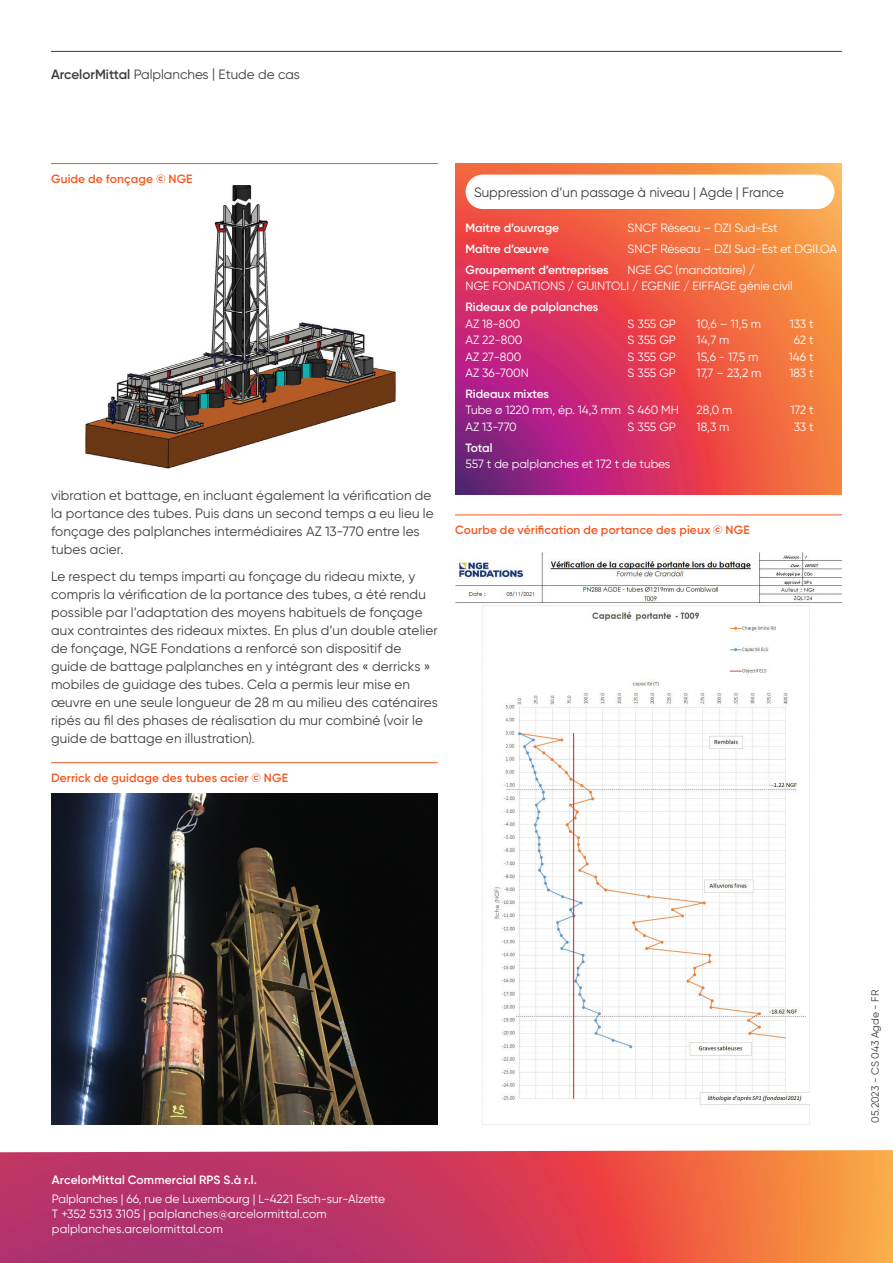
<style>
.page{position:relative;width:893px;height:1263px;background:#fff}
.page>*{position:absolute;margin:0;border:0;box-sizing:border-box;transform-origin:0 0}
.t1{font:13.5px/18px "Gilroy";letter-spacing:.01em;color:#3e3e3f}
.t2{font:12px/15px "Gilroy";letter-spacing:-.005em;color:#fff}
.t3{font:600 12px "Gilroy";letter-spacing:-.005em;color:#fff}
.t4{font:600 12px "Gilroy";letter-spacing:.01em;color:#f15921}
.t5{font:10.5px "Gilroy";letter-spacing:-.005em;color:#3e3e3f}
.s1{font-weight:600}
</style>
<div class="page">
<svg style="left:455px;top:163px;width:387px;height:331px;background:#df5153"></svg>
<div style="left:466px;top:175px;width:368px;height:34px;background:#fff;border-radius:17px"></div>
<img style="left:85px;top:186px;width:311px;height:283px">
<hr style="left:51px;top:163px;width:387px;height:1px;background:#f15921">
<img style="left:51px;top:794px;width:387px;height:330px">
<hr style="left:51px;top:762px;width:387px;height:1px;background:#f15921">
<hr style="left:455px;top:515px;width:387px;height:1px;background:#f15921">
<img style="left:455px;top:552px;width:387px;height:573px">
<hr style="left:51px;top:51px;width:791px;height:1px;background:#3e3e3f">
<img style="left:0;top:1150px;width:893px;height:113px">
<p class="t1" style="left:51px;top:65px;width:251px"><span class="s1">ArcelorMittal</span> Palplanches | Etude de cas</p>
<p class="t4" style="left:51px;top:171px;width:143px">Guide de fonçage © NGE</p>
<p class="t1" style="left:51px;top:486px;width:384px">vibration et battage, en incluant également la vérification de la portance des tubes. Puis dans un second temps a eu lieu le fonçage des palplanches intermédiaires AZ 13-770 entre les tubes acier.</p>
<p class="t1" style="left:51px;top:567px;width:388px">Le respect du temps imparti au fonçage du rideau mixte, y compris la vérification de la portance des tubes, a été rendu possible par l’adaptation des moyens habituels de fonçage aux contraintes des rideaux mixtes. En plus d’un double atelier de fonçage, NGE Fondations a renforcé son dispositif de guide de battage palplanches en y intégrant des « derricks » mobiles de guidage des tubes. Cela a permis leur mise en œuvre en une seule longueur de 28 m au milieu des caténaires ripés au fil des phases de réalisation du mur combiné (voir le guide de battage en illustration).</p>
<p class="t4" style="left:51px;top:770px;width:239px">Derrick de guidage des tubes acier © NGE</p>
<p class="t1" style="left:474px;top:183px;width:311px">Suppression d’un passage à niveau | Agde | France</p>
<p class="t3" style="left:466px;top:221px;width:95px">Maitre d’ouvrage</p>
<p class="t2" style="left:628px;top:220px;width:151px">SNCF Réseau – DZI Sud-Est</p>
<p class="t3" style="left:466px;top:241px;width:85px">Maître d’œuvre</p>
<p class="t2" style="left:628px;top:241px;width:211px">SNCF Réseau – DZI Sud-Est et DGII.OA</p>
<p class="t3" style="left:466px;top:262px;width:145px">Groupement d’entreprises</p>
<p class="t2" style="left:466px;top:261px;width:329px;line-height:16.5px;text-indent:162px">NGE GC (mandataire) /<br>NGE FONDATIONS / GUINTOLI / EGENIE / EIFFAGE génie civil</p>
<p class="t3" style="left:466px;top:299px;width:134px">Rideaux de palplanches</p>
<p class="t2" style="left:466px;top:316px;width:56px">AZ 18-800</p>
<p class="t2" style="left:628px;top:316px;width:50px">S 355 GP</p>
<p class="t2" style="left:697px;top:316px;width:66px">10,6 – 11,5 m</p>
<p class="t2" style="left:790px;top:316px;width:25px">133 t</p>
<p class="t2" style="left:466px;top:332px;width:58px">AZ 22-800</p>
<p class="t2" style="left:628px;top:332px;width:50px">S 355 GP</p>
<p class="t2" style="left:697px;top:332px;width:34px">14,7 m</p>
<p class="t2" style="left:794px;top:332px;width:21px">62 t</p>
<p class="t2" style="left:466px;top:349px;width:57px">AZ 27-800</p>
<p class="t2" style="left:628px;top:349px;width:50px">S 355 GP</p>
<p class="t2" style="left:697px;top:349px;width:63px">15,6 - 17,5 m</p>
<p class="t2" style="left:789px;top:349px;width:26px">146 t</p>
<p class="t2" style="left:466px;top:365px;width:65px">AZ 36-700N</p>
<p class="t2" style="left:628px;top:365px;width:50px">S 355 GP</p>
<p class="t2" style="left:697px;top:365px;width:66px">17,7 – 23,2 m</p>
<p class="t2" style="left:789px;top:365px;width:26px">183 t</p>
<p class="t3" style="left:466px;top:386px;width:85px">Rideaux mixtes</p>
<p class="t2" style="left:466px;top:402px;width:215px">Tube ø 1220 mm, ép. 14,3 mm S 460 MH</p>
<p class="t2" style="left:697px;top:402px;width:37px">28,0 m</p>
<p class="t2" style="left:790px;top:402px;width:25px">172 t</p>
<p class="t2" style="left:466px;top:419px;width:53px">AZ 13-770</p>
<p class="t2" style="left:628px;top:419px;width:50px">S 355 GP</p>
<p class="t2" style="left:697px;top:419px;width:34px">18,3 m</p>
<p class="t2" style="left:794px;top:419px;width:21px">33 t</p>
<p class="t3" style="left:466px;top:440px;width:28px">Total</p>
<p class="t2" style="left:466px;top:456px;width:206px">557 t de palplanches et 172 t de tubes</p>
<p class="t4" style="left:455px;top:523px;width:296px">Courbe de vérification de portance des pieux © NGE</p>
<p class="t3" style="left:52px;top:1172px;width:206px">ArcelorMittal Commercial RPS S.à r.l.</p>
<p class="t2" style="left:52px;top:1191px;width:335px">Palplanches | 66, rue de Luxembourg | L-4221 Esch-sur-Alzette<br>T +352 5313 3105 | palplanches@arcelormittal.com palplanches.arcelormittal.com</p>
<p class="t5" style="left:869px;top:1123px;width:134px;rotate:-90deg">05.2023 - CS 043 Agde - FR</p>
</div>
